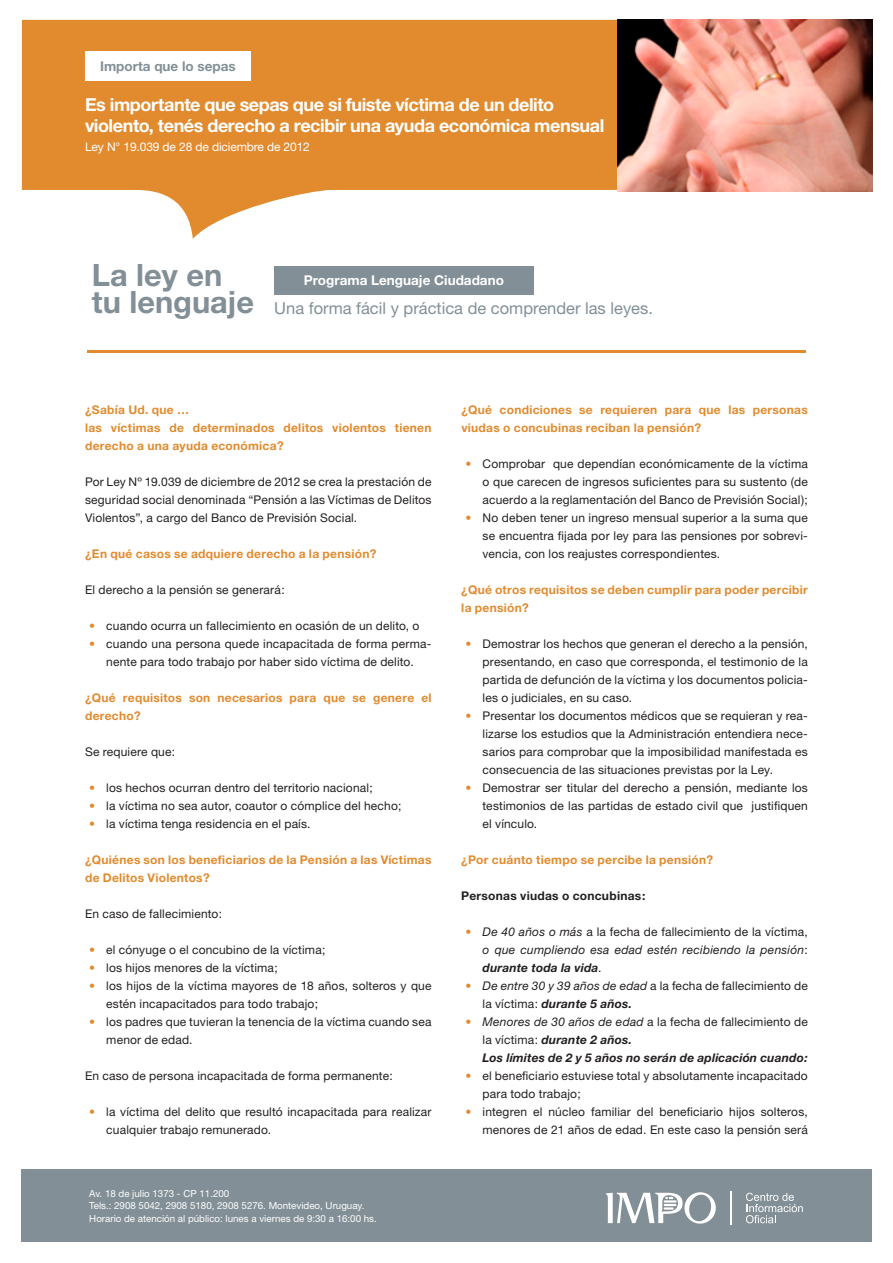
<style>
.page{position:relative;width:893px;height:1263px;background:#fff}
.page>*{position:absolute;margin:0;border:0;box-sizing:border-box;transform-origin:0 0}
.t1{font:700 30.75px "Helvetica Neue";color:#828f96}
.t2{font:700 18px/21.6px "Helvetica Neue";letter-spacing:-.025em;color:#fff}
.t3{font:16.5px "Helvetica Neue";color:#828f96}
.t4{font:700 13.5px "Helvetica Neue";color:#fff}
.t5{font:700 13.5px "Helvetica Neue";color:#828f96}
.t6{font:12px/18px "Helvetica Neue";letter-spacing:.015em;color:#231f20;text-align:justify}
.t7{font:700 12px/18px "Helvetica Neue";letter-spacing:.025em;color:#e18b2e}
.t8{font:italic 700 12px/18px "Helvetica Neue";letter-spacing:.015em;color:#231f20}
.t9{font:italic 12px/18px "Helvetica Neue";letter-spacing:.02em;color:#231f20;text-align:justify}
.t10{font:12px "Helvetica Neue";letter-spacing:-.01em;color:#fff}
.t11{font:700 12px "Helvetica Neue";letter-spacing:.02em;color:#231f20}
.t12{font:9.75px/12.5px "Helvetica Neue";color:#fff}
.s1{font-weight:700;font-size:30.75px}
.s2{color:#e18b2e}
.s3{font-style:normal;color:#e18b2e}
.s4{font-style:normal}
.s5{font-weight:700}
.s6{font-style:italic}
.s7{font-weight:700;font-style:italic}
.s8{font-weight:400;font-style:normal;color:#e18b2e}
.s9{font-weight:400}
.s10{font-weight:400;font-style:normal}
</style>
<div class="page">
<svg style="left:22px;top:20px;width:850px;height:219px;fill:#e18b2e"></svg>
<div style="left:85px;top:51px;width:166px;height:30px;background:#fff"></div>
<div style="left:274px;top:266px;width:260px;height:28px;background:#828f96"></div>
<img style="left:617px;top:20px;width:255px;height:171px">
<hr style="left:88px;top:350px;width:718px;height:2px;background:#e18b2e">
<div style="left:21px;top:1169px;width:851px;height:73px;background:#828f96"></div>
<svg style="left:606px;top:1192px;width:110px;height:32px"></svg>
<svg style="left:746px;top:1193px;width:57px;height:30px"></svg>
<hr style="left:731px;top:1191px;width:1px;height:33px;background:#fff">
<p class="t5" style="left:100px;top:58px;width:137px">Importa que lo sepas</p>
<h2 class="t2" style="left:85px;top:93px;width:521px">Es importante que sepas que si fuiste víctima de un delito violento, tenés derecho a recibir una ayuda económica mensual</h2>
<p class="t10" style="left:85px;top:140px;width:226px">Ley N° 19.039 de 28 de diciembre de 2012</p>
<h1 class="t1" style="left:92px;top:256px;width:132px">La ley en</h1>
<h3 class="t3" style="left:92px;top:299px;width:563px"><span class="s1">tu lenguaje</span> Una forma fácil y práctica de comprender las leyes.</h3>
<p class="t4" style="left:304px;top:272px;width:202px">Programa Lenguaje Ciudadano</p>
<p class="t7" style="left:85px;top:400px;width:348px">¿Sabía Ud. que …<br>las víctimas de determinados delitos violentos tienen derecho a una ayuda económica?</p>
<p class="t6" style="left:85px;top:473px;width:348px">Por Ley Nº 19.039 de diciembre de 2012 se crea la prestación de seguridad social denominada “Pensión a las Víctimas de Delitos Violentos”, a cargo del Banco de Previsión Social.</p>
<p class="t7" style="left:85px;top:544px;width:293px">¿En qué casos se adquiere derecho a la pensión?</p>
<p class="t6" style="left:85px;top:581px;width:201px">El derecho a la pensión se generará:</p>
<p class="t6" style="left:89px;top:617px;width:332px"><span class="s2">•</span> cuando ocurra un fallecimiento en ocasión de un delito, o</p>
<p class="t6" style="left:89px;top:635px;width:344px;text-align:center"><span class="s2">•</span> cuando una persona quede incapacitada de forma perma&shy;nente para todo trabajo por haber sido víctima de delito.</p>
<p class="t7" style="left:85px;top:688px;width:348px">¿Qué requisitos son necesarios para que se genere el derecho?</p>
<p class="t6" style="left:85px;top:743px;width:92px">Se requiere que:</p>
<p class="t6" style="left:89px;top:779px;width:285px"><span class="s2">•</span> los hechos ocurran dentro del territorio nacional;</p>
<p class="t6" style="left:89px;top:797px;width:314px"><span class="s2">•</span> la víctima no sea autor, coautor o cómplice del hecho;</p>
<p class="t6" style="left:89px;top:815px;width:223px"><span class="s2">•</span> la víctima tenga residencia en el país.</p>
<p class="t7" style="left:85px;top:850px;width:348px">¿Quiénes son los beneficiarios de la Pensión a las Víctimas de Delitos Violentos?</p>
<p class="t6" style="left:85px;top:905px;width:139px">En caso de fallecimiento:</p>
<p class="t6" style="left:89px;top:941px;width:238px"><span class="s2">•</span> el cónyuge o el concubino de la víctima;</p>
<p class="t6" style="left:89px;top:959px;width:190px"><span class="s2">•</span> los hijos menores de la víctima;</p>
<p class="t6" style="left:106px;top:977px;width:327px;text-indent:-17px"><span class="s2">•</span> los hijos de la víctima mayores de 18 años, solteros y que estén incapacitados para todo trabajo;</p>
<p class="t6" style="left:106px;top:1013px;width:327px;text-indent:-17px"><span class="s2">•</span> los padres que tuvieran la tenencia de la víctima cuando sea menor de edad.</p>
<p class="t6" style="left:85px;top:1067px;width:309px">En caso de persona incapacitada de forma permanente:</p>
<p class="t6" style="left:106px;top:1103px;width:327px;text-indent:-17px"><span class="s2">•</span> la víctima del delito que resultó incapacitada para realizar cualquier trabajo remunerado.</p>
<p class="t12" style="left:89px;top:1187px;width:289px">Av. 18 de julio 1373 - CP 11.200<br>Tels.: 2908 5042, 2908 5180, 2908 5276. Montevideo, Uruguay.<br>Horario de atención al público: lunes a viernes de 9:30 a 16:00 hs.</p>
<p class="t7" style="left:461px;top:400px;width:348px">¿Qué condiciones se requieren para que las personas viudas o concubinas reciban la pensión?</p>
<p class="t6" style="left:483px;top:455px;width:327px;text-indent:-17px"><span class="s2">•</span> Comprobar que dependían económicamente de la víctima o que carecen de ingresos suficientes para su sustento (de acuerdo a la reglamentación del Banco de Previsión Social);</p>
<p class="t6" style="left:483px;top:509px;width:327px;text-indent:-17px"><span class="s2">•</span> No deben tener un ingreso mensual superior a la suma que se encuentra fijada por ley para las pensiones por sobrevi&shy;vencia, con los reajustes correspondientes.</p>
<p class="t7" style="left:461px;top:580px;width:348px">¿Qué otros requisitos se deben cumplir para poder percibir la pensión?</p>
<p class="t6" style="left:483px;top:635px;width:327px;text-indent:-17px"><span class="s2">•</span> Demostrar los hechos que generan el derecho a la pensión, presentando, en caso que corresponda, el testimonio de la partida de defunción de la víctima y los documentos policia&shy;les o judiciales, en su caso.</p>
<p class="t6" style="left:483px;top:707px;width:327px;text-indent:-17px"><span class="s2">•</span> Presentar los documentos médicos que se requieran y rea&shy;lizarse los estudios que la Administración entendiera nece&shy;sarios para comprobar que la imposibilidad manifestada es consecuencia de las situaciones previstas por la Ley.</p>
<p class="t6" style="left:483px;top:779px;width:327px;text-indent:-17px"><span class="s2">•</span> Demostrar ser titular del derecho a pensión, mediante los testimonios de las partidas de estado civil que justifiquen el vínculo.</p>
<p class="t7" style="left:461px;top:850px;width:253px">¿Por cuánto tiempo se percibe la pensión?</p>
<p class="t11" style="left:461px;top:888px;width:186px">Personas viudas o concubinas:</p>
<p class="t9" style="left:483px;top:923px;width:327px;text-indent:-17px"><span class="s3">•</span> De 40 años o más <span class="s4">a la fecha de fallecimiento de la víctima, </span>o que cumpliendo esa edad estén recibiendo la pensión<span class="s4">: </span><span class="s5">durante toda la vida</span><span class="s4">.</span></p>
<p class="t6" style="left:483px;top:977px;width:327px;text-indent:-17px"><span class="s2">•</span> <span class="s6">De entre 30 y 39 años de edad</span> a la fecha de fallecimiento de la víctima: <span class="s7">durante 5 años.</span></p>
<p class="t8" style="left:483px;top:1012px;width:327px;text-indent:-17px"><span class="s8">•</span> <span class="s9">Menores de 30 años de edad</span> <span class="s10">a la fecha de fallecimiento de la víctima:</span> durante 2 años.<br>Los límites de 2 y 5 años no serán de aplicación cuando:</p>
<p class="t6" style="left:483px;top:1067px;width:327px;text-indent:-17px"><span class="s2">•</span> el beneficiario estuviese total y absolutamente incapacitado para todo trabajo;</p>
<p class="t6" style="left:466px;top:1103px;width:344px;text-align:right"><span class="s2">•</span> integren el núcleo familiar del beneficiario hijos solteros, menores de 21 años de edad. En este caso la pensión será</p>
</div>
